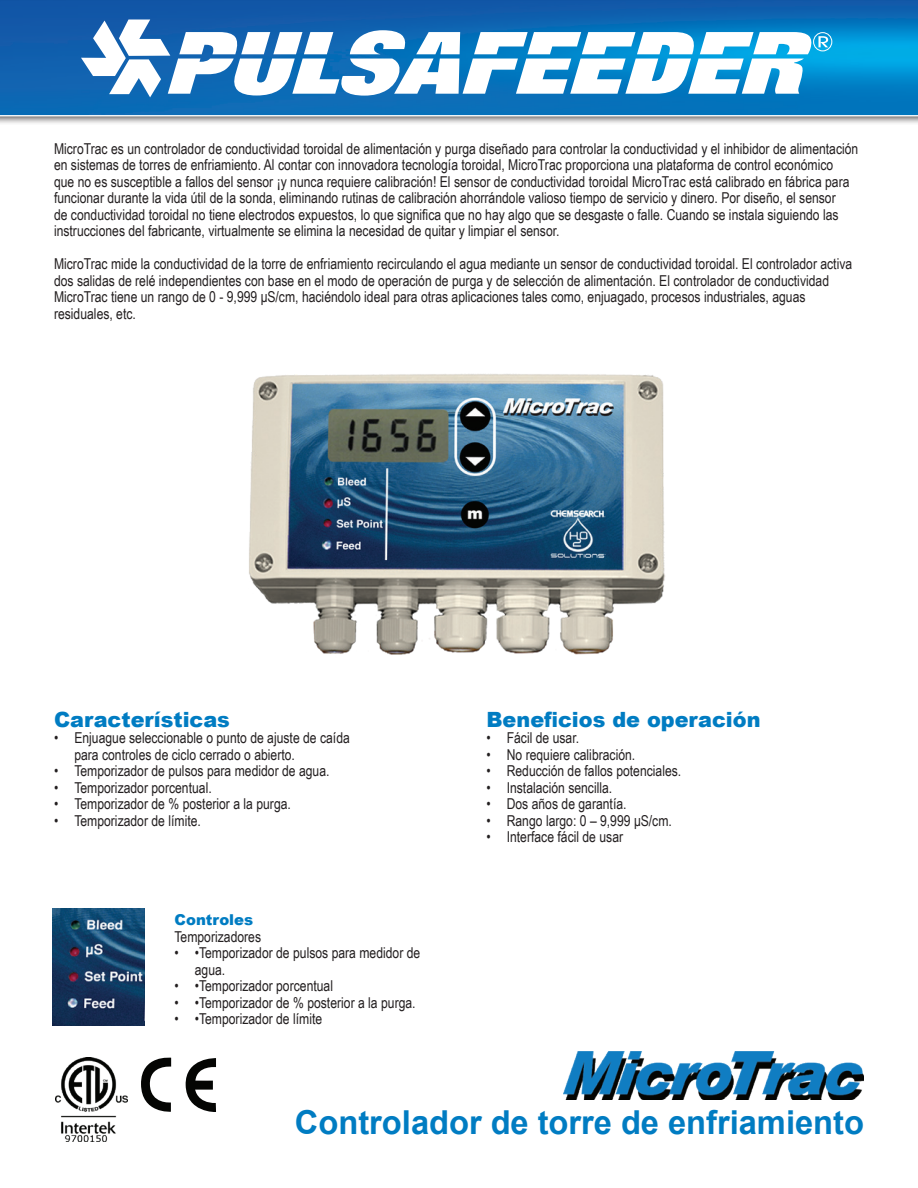
<style>
.page{position:relative;width:918px;height:1188px;background:#fff}
.page>*{position:absolute;margin:0;border:0;box-sizing:border-box;transform-origin:0 0}
.t1{font:700 33px "Arial";color:#007cc2}
.t2{font:900 21px "Arial";color:#007cc2}
.t3{font:15px/16.5px "Arial Narrow";color:#231f20}
.t4{font:900 15px "Arial";color:#007cc2}
</style>
<div class="page">
<div style="left:0;top:0;width:918px;height:125px;background:#231f20;opacity:.75"></div>
<div style="left:0;top:0;width:918px;height:118px;background:#231f20;opacity:.4"></div>
<div style="left:813px;top:32px;width:19px;height:19px;border:1px solid #fff;border-radius:50%"></div>
<svg style="left:81px;top:20px;width:731px;height:77px"></svg>
<svg style="left:818px;top:36px;width:10px;height:11px"></svg>
<img style="left:564px;top:1052px;width:300px;height:48px">
<svg style="left:141px;top:1058px;width:30px;height:54px"></svg>
<svg style="left:185px;top:1058px;width:31px;height:54px"></svg>
<img style="left:56px;top:1058px;width:72px;height:84px">
<img style="left:249px;top:374px;width:416px;height:281px">
<img style="left:53px;top:908px;width:91px;height:118px">
<p class="t3" style="left:54px;top:140px;width:806px">MicroTrac es un controlador de conductividad toroidal de alimentación y purga diseñado para controlar la conductividad y el inhibidor de alimentación en sistemas de torres de enfriamiento. Al contar con innovadora tecnología toroidal, MicroTrac proporciona una plataforma de control económico<br>que no es susceptible a fallos del sensor ¡y nunca requiere calibración! El sensor de conductividad toroidal MicroTrac está calibrado en fábrica para funcionar durante la vida útil de la sonda, eliminando rutinas de calibración ahorrándole valioso tiempo de servicio y dinero. Por diseño, el sensor<br>de conductividad toroidal no tiene electrodos expuestos, lo que significa que no hay algo que se desgaste o falle. Cuando se instala siguiendo las instrucciones del fabricante, virtualmente se elimina la necesidad de quitar y limpiar el sensor.</p>
<p class="t3" style="left:54px;top:255px;width:800px">MicroTrac mide la conductividad de la torre de enfriamiento recirculando el agua mediante un sensor de conductividad toroidal. El controlador activa dos salidas de relé independientes con base en el modo de operación de purga y de selección de alimentación. El controlador de conductividad MicroTrac tiene un rango de 0 - 9,999 μS/cm, haciéndolo ideal para otras aplicaciones tales como, enjuagado, procesos industriales, aguas residuales, etc.</p>
<h2 class="t2" style="left:54px;top:704px;width:177px">Características</h2>
<p class="t3" style="left:74px;top:729px;width:277px;text-indent:-20px">• Enjuague seleccionable o punto de ajuste de caída para controles de ciclo cerrado o abierto.</p>
<p class="t3" style="left:54px;top:762px;width:277px">• Temporizador de pulsos para medidor de agua.</p>
<p class="t3" style="left:54px;top:779px;width:159px">• Temporizador porcentual.</p>
<p class="t3" style="left:54px;top:795px;width:238px">• Temporizador de % posterior a la purga.</p>
<p class="t3" style="left:54px;top:812px;width:148px">• Temporizador de límite.</p>
<p class="t4" style="left:175px;top:909px;width:80px">Controles</p>
<p class="t3" style="left:175px;top:928px;width:88px">Temporizadores</p>
<p class="t3" style="left:195px;top:944px;width:227px;text-indent:-20px">• •Temporizador de pulsos para medidor de agua.</p>
<p class="t3" style="left:175px;top:977px;width:160px">• •Temporizador porcentual</p>
<p class="t3" style="left:175px;top:994px;width:243px">• •Temporizador de % posterior a la purga.</p>
<p class="t3" style="left:175px;top:1010px;width:149px">• •Temporizador de límite</p>
<h2 class="t2" style="left:486px;top:704px;width:276px">Beneficios de operación</h2>
<p class="t3" style="left:486px;top:729px;width:94px">• Fácil de usar.</p>
<p class="t3" style="left:486px;top:746px;width:150px">• No requiere calibración.</p>
<p class="t3" style="left:486px;top:762px;width:196px">• Reducción de fallos potenciales.</p>
<p class="t3" style="left:486px;top:779px;width:127px">• Instalación sencilla.</p>
<p class="t3" style="left:486px;top:795px;width:142px">• Dos años de garantía.</p>
<p class="t3" style="left:486px;top:812px;width:187px">• Rango largo: 0 – 9,999 μS/cm.</p>
<p class="t3" style="left:486px;top:828px;width:138px">• Interface fácil de usar</p>
<h1 class="t1" style="left:295px;top:1099px;width:571px">Controlador de torre de enfriamiento</h1>
</div>
